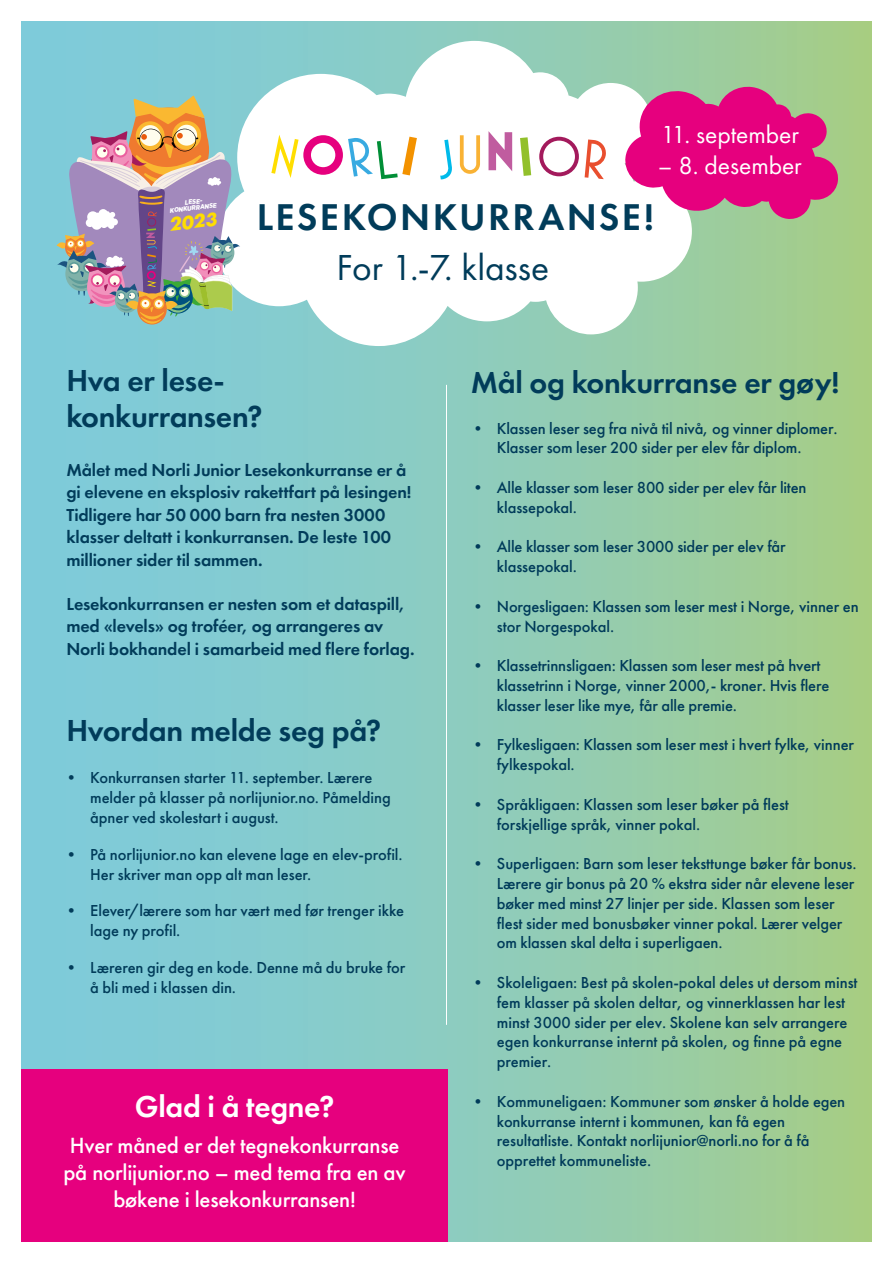
<style>
.page{position:relative;width:893px;height:1263px;background:#fff}
.page>*{position:absolute;margin:0;border:0;box-sizing:border-box;transform-origin:0 0}
.Fago_heading_72_pkt_blå{font:38.7px "Futura New Demi";letter-spacing:.06em;color:#013c5a}
.t1{font:37.5px "Futura New";letter-spacing:-.005em;color:#013c5a}
.t2{font:31.5px/36px "Futura New Demi";letter-spacing:-.01em;color:#013c5a}
.t3{font:31.35px "Futura New Demi";letter-spacing:-.01em;color:#fff}
.t4{font:25.5px "Futura New";letter-spacing:-.005em;color:#fff}
.t5{font:500 22.8px/27.2px "Futura New";letter-spacing:-.01em;color:#fff;text-align:center}
.t6{font:italic 700 19.95px "Futura New";color:#ffde00}
.t7{font:18px/22.5px "Futura New Demi";letter-spacing:-.01em;color:#013c5a}
.t8{font:500 16.5px/19.8px "Futura New";letter-spacing:-.005em;color:#003b5a}
.t9{font:500 16.5px/19.8px "Futura New";letter-spacing:-.005em;color:#013c5a}
.t10{font:italic 900 6.6px/6.3px "Gotham Narrow";color:#fff;text-align:center}
</style>
<div class="page">
<div style="left:21px;top:22px;width:851px;height:1220px;background:linear-gradient(to right,#79cbe6,#a4cd8e)"></div>
<hr style="left:446px;top:385px;width:1px;height:640px;background:#fff">
<div style="left:21px;top:1069px;width:427px;height:173px;background:#e6007e"></div>
<svg style="left:216px;top:41px;width:476px;height:305px"></svg>
<svg style="left:440px;top:140px;width:13px;height:39px"></svg>
<svg style="left:460px;top:135px;width:20px;height:39px"></svg>
<svg style="left:539px;top:137px;width:40px;height:39px"></svg>
<svg style="left:585px;top:139px;width:21px;height:40px"></svg>
<svg style="left:271px;top:135px;width:146px;height:44px"></svg>
<svg style="left:488px;top:131px;width:24px;height:40px"></svg>
<svg style="left:520px;top:137px;width:11px;height:39px"></svg>
<svg style="left:623px;top:85px;width:216px;height:135px;background:#d9458f"></svg>
<svg style="left:57px;top:96px;width:184px;height:231px;background:#a8a8ad"></svg>
<p class="t10" style="left:168px;top:201px;width:49px;rotate:-6deg">LESE-<br>KONKURRANSE</p>
<p class="t6" style="left:167px;top:212px;width:49px;rotate:-7deg">2023</p>
<p class="t4" style="left:661px;top:120px;width:140px">11. september</p>
<p class="t4" style="left:658px;top:150px;width:146px">– 8. desember</p>
<p class="Fago_heading_72_pkt_blå" style="left:257px;top:193px;width:398px">LESEKONKURRANSE!</p>
<p class="t1" style="left:337px;top:245px;width:214px">For 1.-7. klasse</p>
<p class="t2" style="left:66px;top:362px;width:198px">Hva er lese&shy;konkurransen?</p>
<p class="t2" style="left:471px;top:364px;width:370px">Mål og konkurranse er gøy!</p>
<p class="t8" style="left:470px;top:418px;width:369px;text-align:center">• Klassen leser seg fra nivå til nivå, og vinner diplomer.<br>Klasser som leser 200 sider per elev får diplom.</p>
<p class="t8" style="left:497px;top:477px;width:311px;text-indent:-27px">• Alle klasser som leser 800 sider per elev får liten klassepokal.</p>
<p class="t8" style="left:497px;top:537px;width:290px;text-indent:-27px">• Alle klasser som leser 3000 sider per elev får klassepokal.</p>
<p class="t8" style="left:497px;top:596px;width:363px;text-indent:-27px">• Norgesligaen: Klassen som leser mest i Norge, vinner en stor Norgespokal.</p>
<p class="t8" style="left:497px;top:656px;width:334px;text-indent:-27px">• Klassetrinnsligaen: Klassen som leser mest på hvert klassetrinn i Norge, vinner 2000,- kroner. Hvis flere klasser leser like mye, får alle premie.</p>
<p class="t8" style="left:497px;top:735px;width:359px;text-indent:-27px">• Fylkesligaen: Klassen som leser mest i hvert fylke, vinner fylkespokal.</p>
<p class="t8" style="left:497px;top:794px;width:294px;text-indent:-27px">• Språkligaen: Klassen som leser bøker på flest forskjellige språk, vinner pokal.</p>
<p class="t8" style="left:497px;top:854px;width:361px;text-indent:-27px">• Superligaen: Barn som leser teksttunge bøker får bonus.<br>Lærere gir bonus på 20 % ekstra sider når elevene leser bøker med minst 27 linjer per side. Klassen som leser flest sider med bonusbøker vinner pokal. Lærer velger om klassen skal delta i superligaen.</p>
<p class="t8" style="left:497px;top:972px;width:362px;text-indent:-27px">• Skoleligaen: Best på skolen-pokal deles ut dersom minst fem klasser på skolen deltar, og vinnerklassen har lest minst 3000 sider per elev. Skolene kan selv arrangere egen konkurranse internt på skolen, og finne på egne premier.</p>
<p class="t8" style="left:497px;top:1091px;width:350px;text-indent:-27px">• Kommuneligaen: Kommuner som ønsker å holde egen konkurranse internt i kommunen, kan få egen resultatliste. Kontakt norlijunior@norli.no for å få opprettet kommuneliste.</p>
<p class="t7" style="left:66px;top:458px;width:347px">Målet med Norli Junior Lesekonkurranse er å gi elevene en eksplosiv rakettfart på lesingen!<br>Tidligere har 50 000 barn fra nesten 3000 klasser deltatt i konkurransen. De leste 100 millioner sider til sammen.</p>
<p class="t7" style="left:66px;top:592px;width:350px">Lesekonkurransen er nesten som et dataspill, med «levels» og troféer, og arrangeres av<br>Norli bokhandel i samarbeid med flere forlag.</p>
<p class="t2" style="left:66px;top:712px;width:316px">Hvordan melde seg på?</p>
<p class="t9" style="left:90px;top:768px;width:302px;text-indent:-27px">• Konkurransen starter 11. september. Lærere melder på klasser på norlijunior.no. Påmelding åpner ved skolestart i august.</p>
<p class="t9" style="left:90px;top:844px;width:314px;text-indent:-27px">• På norlijunior.no kan elevene lage en elev-profil.<br>Her skriver man opp alt man leser.</p>
<p class="t9" style="left:90px;top:901px;width:315px;text-indent:-27px">• Elever/lærere som har vært med før trenger ikke lage ny profil.</p>
<p class="t9" style="left:90px;top:958px;width:317px;text-indent:-27px">• Læreren gir deg en kode. Denne må du bruke for å bli med i klassen din.</p>
<p class="t3" style="left:135px;top:1087px;width:201px">Glad i å tegne?</p>
<p class="t5" style="left:63px;top:1132px;width:344px">Hver måned er det tegnekonkurranse på norlijunior.no – med tema fra en av bøkene i lesekonkurransen!</p>
</div>
